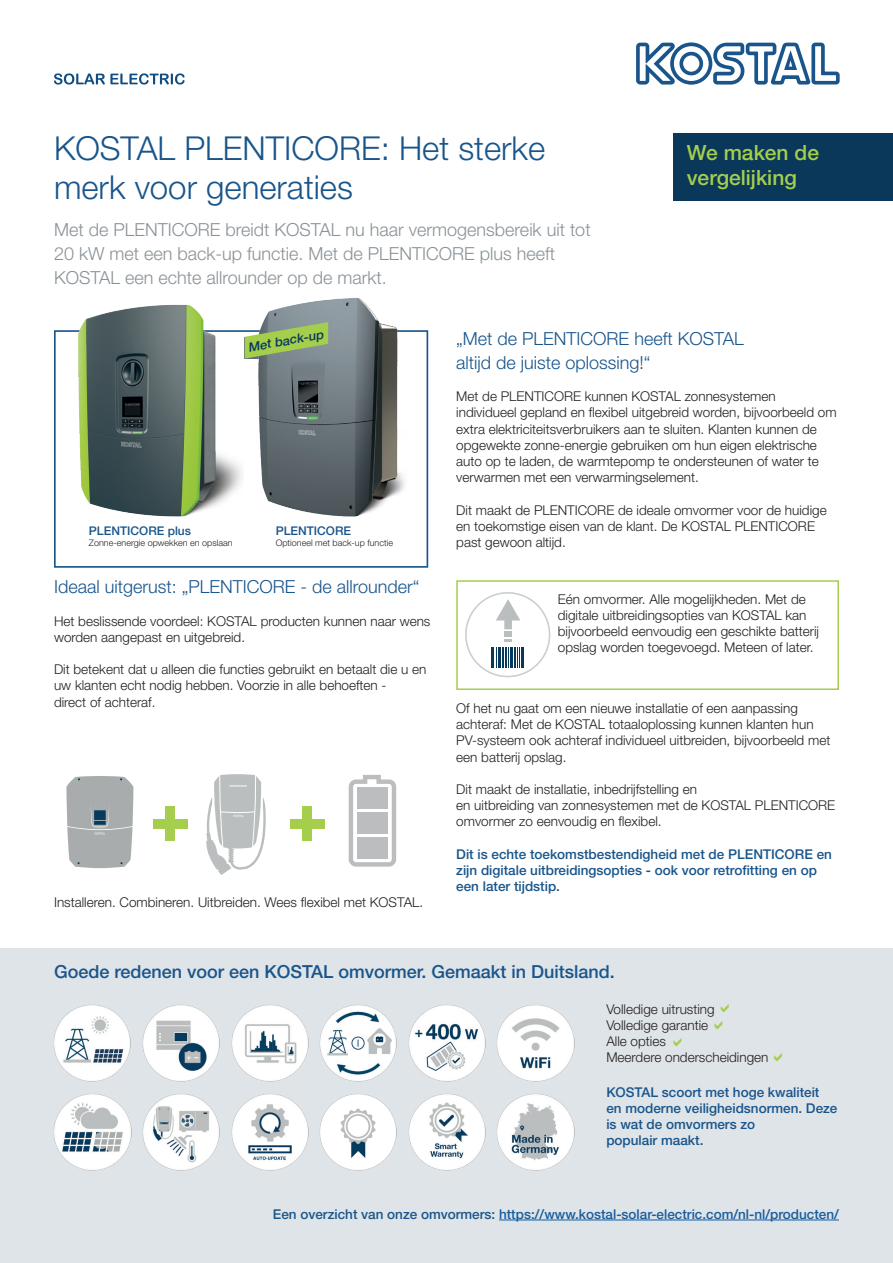
<style>
.page{position:relative;width:893px;height:1263px;background:#fff}
.page>*{position:absolute;margin:0;border:0;box-sizing:border-box;transform-origin:0 0}
.t1{font:300 33px/39.6px "Helvetica Neue LT Pro";color:#19558b}
.t2{font:500 21px/25.2px "Helvetica Neue LT Std";color:#a4ce4c}
.t3{font:300 18px/24px "Helvetica Neue LT Pro";color:#8a9297}
.t4{font:300 18px/24px "Helvetica Neue LT Pro";color:#19558b}
.t5{font:500 18px "Helvetica Neue LT Pro";color:#19558b}
.t6{font:300 13.5px/16.2px "Helvetica Neue LT Pro";color:#231f20}
.t7{font:500 13.5px/16.2px "Helvetica Neue LT Pro";color:#19558b}
.t8{font:500 13.5px "Helvetica Neue LT Std";color:#175d9e}
.t9{font:italic 500 12.6px "Helvetica Neue LT Pro";color:#09385b}
.t10{font:500 12px "Helvetica Neue LT Pro";color:#19558b}
.t11{font:300 9px "Helvetica Neue LT Pro";color:#231f20}
.s1{color:#19558b}
</style>
<div class="page">
<svg style="left:54px;top:73px;width:131px;height:12px"></svg>
<svg style="left:636px;top:42px;width:204px;height:43px"></svg>
<div style="left:54px;top:330px;width:374px;height:238px;border:2px solid #19558b"></div>
<div style="left:673px;top:134px;width:220px;height:67px;background:#09385b"></div>
<img style="left:243px;top:298px;width:167px;height:219px">
<div style="left:456px;top:580px;width:383px;height:110px;border:2px solid #a4ce4c"></div>
<img style="left:79px;top:304px;width:164px;height:212px">
<div style="left:153px;top:819px;width:35px;height:9px;background:#a4ce4c"></div>
<div style="left:165px;top:806px;width:10px;height:35px;background:#a4ce4c"></div>
<div style="left:290px;top:819px;width:35px;height:9px;background:#a4ce4c"></div>
<div style="left:303px;top:806px;width:9px;height:35px;background:#a4ce4c"></div>
<div style="left:0;top:948px;width:893px;height:315px;background:#dfe4e8"></div>
<img style="left:54px;top:1005px;width:77px;height:76px">
<img style="left:143px;top:1005px;width:77px;height:76px">
<img style="left:232px;top:1005px;width:76px;height:76px">
<img style="left:320px;top:1005px;width:77px;height:76px">
<img style="left:54px;top:1094px;width:77px;height:76px">
<img style="left:143px;top:1094px;width:77px;height:76px">
<img style="left:232px;top:1094px;width:76px;height:76px">
<img style="left:320px;top:1094px;width:77px;height:76px">
<img style="left:409px;top:1094px;width:76px;height:76px">
<img style="left:497px;top:1094px;width:77px;height:76px">
<img style="left:409px;top:1005px;width:76px;height:76px">
<img style="left:497px;top:1005px;width:77px;height:76px">
<hr style="left:499px;top:1219px;width:340px;height:1px;background:#175d9e">
<svg style="left:245px;top:322px;width:83px;height:37px;background:#9bb86e"></svg>
<svg style="left:496px;top:599px;width:24px;height:30px"></svg>
<div style="left:504px;top:631px;width:8px;height:6px;background:#babebe"></div>
<hr style="left:491px;top:647px;width:3px;height:20px;background:#063a5b">
<svg style="left:496px;top:639px;width:24px;height:28px"></svg>
<hr style="left:498px;top:647px;width:3px;height:20px;background:#063a5b">
<hr style="left:510px;top:647px;width:3px;height:20px;background:#063a5b">
<hr style="left:521px;top:647px;width:3px;height:20px;background:#063a5b">
<div style="left:465px;top:592px;width:85px;height:85px;border:2px solid #cad0d4;border-radius:50%"></div>
<svg style="left:66px;top:776px;width:68px;height:93px;background:#acb1b2"></svg>
<svg style="left:206px;top:774px;width:60px;height:101px"></svg>
<svg style="left:348px;top:775px;width:49px;height:92px"></svg>
<div style="left:357px;top:788px;width:31px;height:21px;background:#bbbdbe"></div>
<div style="left:357px;top:812px;width:31px;height:22px;background:#bbbdbe"></div>
<div style="left:357px;top:837px;width:31px;height:22px;background:#bbbdbe"></div>
<h1 class="t1" style="left:54px;top:127px;width:493px">KOSTAL PLENTICORE: Het sterke merk voor generaties</h1>
<h3 class="t3" style="left:54px;top:218px;width:538px">Met de PLENTICORE breidt KOSTAL nu haar vermogensbereik uit tot<br>20 kW met een back-up functie. Met de PLENTICORE plus heeft<br>KOSTAL een echte allrounder op de markt.</h3>
<h2 class="t2" style="left:687px;top:140px;width:134px">We maken de vergelijking</h2>
<p class="t9" style="left:247px;top:340px;width:78px;rotate:-10deg">Met back-up</p>
<p class="t10" style="left:89px;top:524px;width:104px">PLENTICORE plus</p>
<p class="t11" style="left:89px;top:537px;width:145px">Zonne-energie opwekken en opslaan</p>
<p class="t10" style="left:276px;top:524px;width:77px">PLENTICORE</p>
<p class="t11" style="left:276px;top:537px;width:119px">Optioneel met back-up functie</p>
<h3 class="t4" style="left:54px;top:574px;width:367px">Ideaal uitgerust: „PLENTICORE - de allrounder“</h3>
<p class="t6" style="left:54px;top:612px;width:378px">Het beslissende voordeel: KOSTAL producten kunnen naar wens worden aangepast en uitgebreid.</p>
<p class="t6" style="left:54px;top:661px;width:374px">Dit betekent dat u alleen die functies gebruikt en betaalt die u en uw klanten echt nodig hebben. Voorzie in alle behoeften -<br>direct of achteraf.</p>
<p class="t6" style="left:54px;top:893px;width:371px">Installeren. Combineren. Uitbreiden. Wees flexibel met KOSTAL.</p>
<h3 class="t4" style="left:456px;top:326px;width:289px">„Met de PLENTICORE heeft KOSTAL altijd de juiste oplossing!“</h3>
<p class="t6" style="left:456px;top:388px;width:382px">Met de PLENTICORE kunnen KOSTAL zonnesystemen individueel gepland en flexibel uitgebreid worden, bijvoorbeeld om extra elektriciteitsverbruikers aan te sluiten. Klanten kunnen de opgewekte zonne-energie gebruiken om hun eigen elektrische auto op te laden, de warmtepomp te ondersteunen of water te verwarmen met een verwarmingselement.</p>
<p class="t6" style="left:456px;top:501px;width:372px">Dit maakt de PLENTICORE de ideale omvormer voor de huidige en toekomstige eisen van de klant. De KOSTAL PLENTICORE past gewoon altijd.</p>
<p class="t6" style="left:558px;top:590px;width:263px">Eén omvormer. Alle mogelijkheden. Met de digitale uitbreidingsopties van KOSTAL kan bijvoorbeeld eenvoudig een geschikte batterij opslag worden toegevoegd. Meteen of later.</p>
<p class="t6" style="left:456px;top:700px;width:376px">Of het nu gaat om een nieuwe installatie of een aanpassing achteraf: Met de KOSTAL totaaloplossing kunnen klanten hun PV-systeem ook achteraf individueel uitbreiden, bijvoorbeeld met een batterij opslag.</p>
<p class="t6" style="left:456px;top:781px;width:380px">Dit maakt de installatie, inbedrijfstelling en<br>en uitbreiding van zonnesystemen met de KOSTAL PLENTICORE omvormer zo eenvoudig en flexibel.</p>
<p class="t7" style="left:456px;top:846px;width:377px">Dit is echte toekomstbestendigheid met de PLENTICORE en zijn digitale uitbreidingsopties - ook voor retrofitting en op een later tijdstip.</p>
<h3 class="t5" style="left:54px;top:961px;width:562px">Goede redenen voor een KOSTAL omvormer. Gemaakt in Duitsland.</h3>
<p class="t6" style="left:606px;top:1000px;width:164px">Volledige uitrusting<br>Volledige garantie<br>Alle opties<br>Meerdere onderscheidingen</p>
<p class="t7" style="left:606px;top:1084px;width:233px">KOSTAL scoort met hoge kwaliteit en moderne veiligheidsnormen. Deze is wat de omvormers zo<br>populair maakt.</p>
<p class="t8" style="left:273px;top:1206px;width:567px"><span class="s1">Een overzicht van onze omvormers:</span> https://www.kostal-solar-electric.com/nl-nl/producten/</p>
</div>
